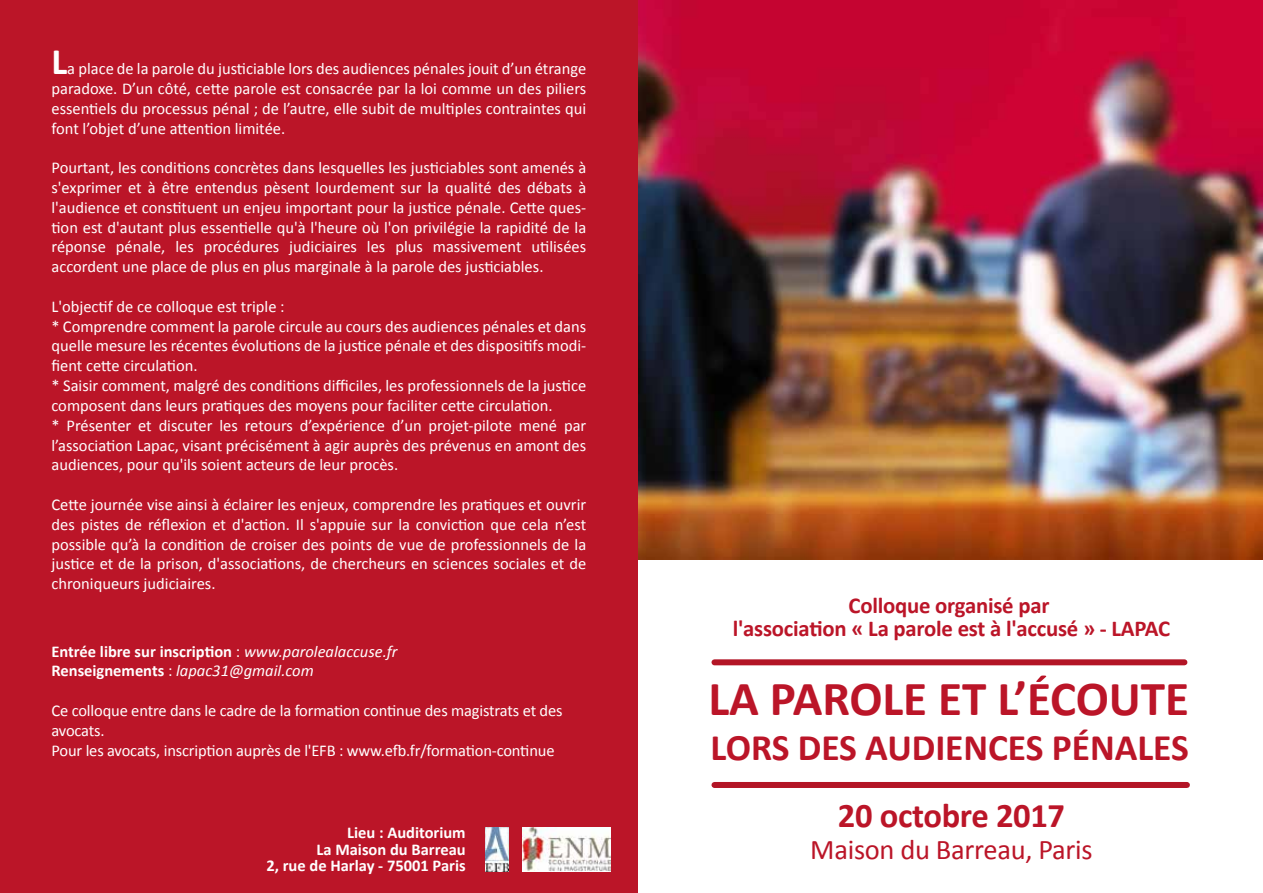
<style>
.page{position:relative;width:1263px;height:893px;background:#fff}
.page>*{position:absolute;margin:0;border:0;box-sizing:border-box;transform-origin:0 0}
.t1{font:700 49.2px "Calibri";color:#bb1528}
.t2{font:700 37.5px "Calibri";color:#bb1528}
.t3{font:700 37.5px "Calibri";color:#fff}
.t4{font:700 34.65px "Calibri";letter-spacing:-.01em;color:#bb1528}
.t5{font:28.5px "Calibri";letter-spacing:-.01em;color:#bb1528}
.t6{font:700 22.8px/23.5px "Calibri";letter-spacing:-.01em;color:#bb1528;text-align:center}
.t7{font:16.5px/19.8px "Calibri";color:#fff;text-align:justify}
.t8{font:700 16.5px/16.5px "Calibri";color:#fff}
.s1{font-weight:400}
.s2{font-weight:400;font-style:italic}
</style>
<div class="page">
<div style="left:714px;top:782px;width:473px;height:6px;background:#b31526"></div>
<div style="left:714px;top:659px;width:470px;height:6px;background:#b31526"></div>
<img style="left:638px;top:0;width:625px;height:559px">
<div style="left:0;top:0;width:638px;height:892px;background:#bb1528"></div>
<img style="left:523px;top:827px;width:88px;height:44px">
<img style="left:485px;top:827px;width:23px;height:44px">
<svg style="left:1036px;top:675px;width:10px;height:7px"></svg>
<h2 class="t3" style="left:51px;top:38px;width:17px">L</h2>
<p class="t7" style="left:51px;top:59px;width:536px;text-indent:16px">a place de la parole du justiciable lors des audiences pénales jouit d’un étrange paradoxe. D’un côté, cette parole est consacrée par la loi comme un des piliers essentiels du processus pénal ; de l’autre, elle subit de multiples contraintes qui font l’objet d’une attention limitée.</p>
<p class="t7" style="left:51px;top:158px;width:536px">Pourtant, les conditions concrètes dans lesquelles les justiciables sont amenés à s'exprimer et à être entendus pèsent lourdement sur la qualité des débats à l'audience et constituent un enjeu important pour la justice pénale. Cette ques&shy;tion est d'autant plus essentielle qu'à l'heure où l'on privilégie la rapidité de la réponse pénale, les procédures judiciaires les plus massivement utilisées accordent une place de plus en plus marginale à la parole des justiciables.</p>
<p class="t7" style="left:51px;top:296px;width:536px;text-align:left">L'objectif de ce colloque est triple :<br>* Comprendre comment la parole circule au cours des audiences pénales et dans quelle mesure les récentes évolutions de la justice pénale et des dispositifs modi&shy;fient cette circulation.<br>* Saisir comment, malgré des conditions difficiles, les professionnels de la justice composent dans leurs pratiques des moyens pour faciliter cette circulation.<br>* Présenter et discuter les retours d’expérience d’un projet-pilote mené par l’association Lapac, visant précisément à agir auprès des prévenus en amont des audiences, pour qu'ils soient acteurs de leur procès.</p>
<p class="t7" style="left:51px;top:494px;width:536px">Cette journée vise ainsi à éclairer les enjeux, comprendre les pratiques et ouvrir des pistes de réflexion et d'action. Il s'appuie sur la conviction que cela n’est possible qu’à la condition de croiser des points de vue de professionnels de la justice et de la prison, d'associations, de chercheurs en sciences sociales et de chroniqueurs judiciaires.</p>
<p class="t8" style="left:51px;top:641px;width:348px;line-height:19.8px">Entrée libre sur inscription <span class="s1">:</span> <span class="s2">www.parolealaccuse.fr<br></span>Renseignements <span class="s1">:</span> <span class="s2">lapac31@gmail.com</span></p>
<p class="t7" style="left:51px;top:700px;width:513px;text-align:left">Ce colloque entre dans le cadre de la formation continue des magistrats et des avocats.<br>Pour les avocats, inscription auprès de l'EFB : www.efb.fr/formation-continue</p>
<p class="t8" style="left:266px;top:824px;width:201px;text-align:right">Lieu : Auditorium<br>La Maison du Barreau<br>2, rue de Harlay - 75001 Paris</p>
<h3 class="t6" style="left:733px;top:593px;width:439px">Colloque organisé par<br>l'association « La parole est à l'accusé » - LAPAC</h3>
<h1 class="t1" style="left:709px;top:667px;width:482px">LA PAROLE ET L’ECOUTE</h1>
<h2 class="t2" style="left:711px;top:723px;width:480px">LORS DES AUDIENCES PÉNALES</h2>
<h3 class="t4" style="left:838px;top:793px;width:229px">20 octobre 2017</h3>
<h3 class="t5" style="left:810px;top:831px;width:284px">Maison du Barreau, Paris</h3>
</div>
